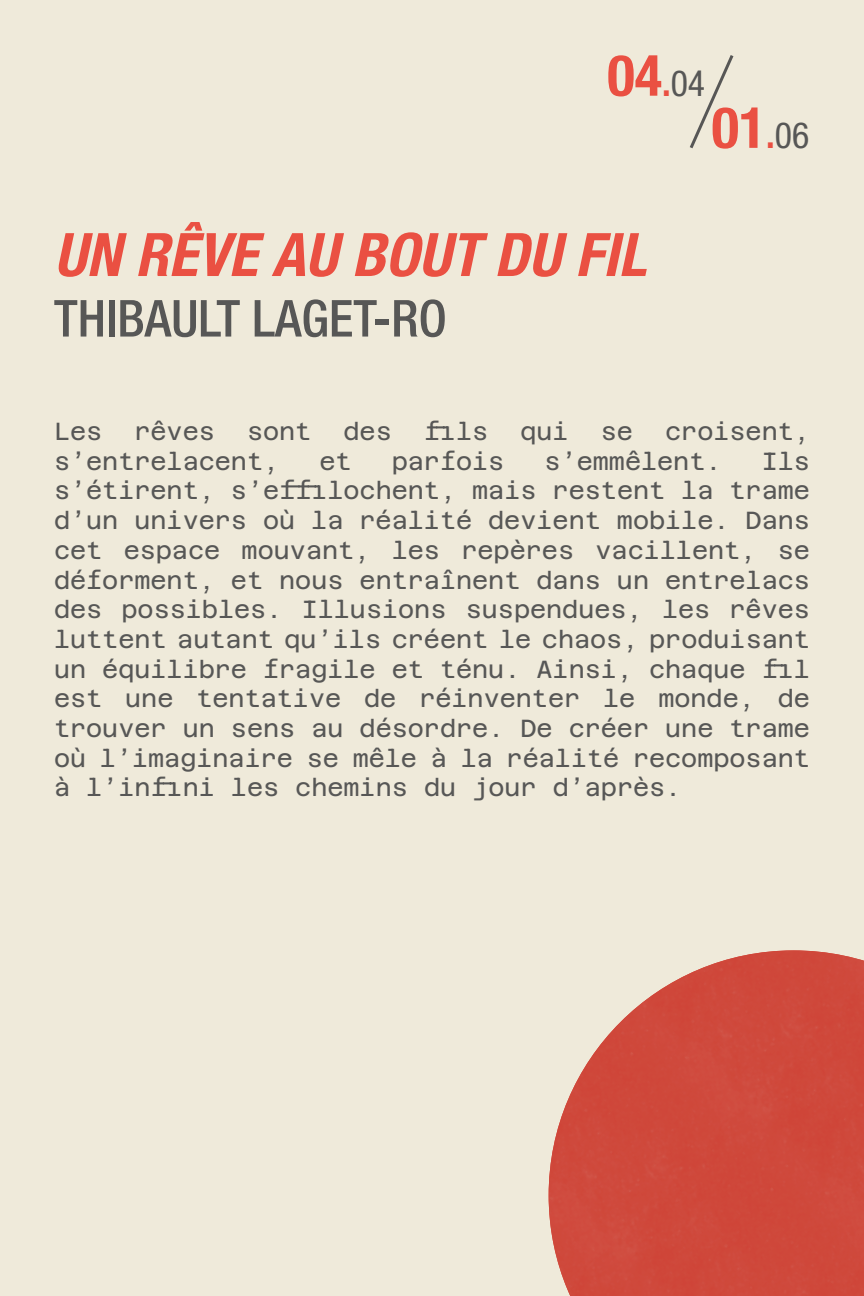
<style>
.page{position:relative;width:864px;height:1296px;background:#efeada}
.page>*{position:absolute;margin:0;border:0;box-sizing:border-box;transform-origin:0 0}
.t1{font:italic 700 condensed 60px "Helvetica Neue LT Std";color:#ea5042}
.t2{font:700 condensed 57px "Helvetica Neue LT Std";color:#ea5042}
.t3{font:500 condensed 51px "Helvetica Neue LT Std";color:#575756}
.t4{font:24.6px/29.7px "Azeret Mono";color:#575756;text-align:justify}
.s1{font-size:36px}
.s2{font-weight:400;font-size:36px;color:#575756}
</style>
<div class="page">
<svg style="left:690px;top:55px;width:44px;height:94px"></svg>
<img style="left:549px;top:950px;width:315px;height:346px">
<h2 class="t2" style="left:607px;top:41px;width:99px">04<span class="s1">.</span><span class="s2">04</span></h2>
<h2 class="t2" style="left:712px;top:93px;width:99px">01<span class="s1">.</span><span class="s2">06</span></h2>
<h1 class="t1" style="left:54px;top:218px;width:594px">UN RÊVE AU BOUT DU FIL</h1>
<h3 class="t3" style="left:54px;top:288px;width:394px">THIBAULT LAGET-RO</h3>
<p class="t4" style="left:54px;top:414px;width:50px">Les</p>
<p class="t4" style="left:134px;top:414px;width:82px">rêves</p>
<p class="t4" style="left:247px;top:414px;width:66px">sont</p>
<p class="t4" style="left:344px;top:414px;width:50px">des</p>
<p class="t4" style="left:424px;top:414px;width:66px">fils</p>
<p class="t4" style="left:520px;top:414px;width:50px">qui</p>
<p class="t4" style="left:601px;top:414px;width:34px">se</p>
<p class="t4" style="left:665px;top:414px;width:146px">croisent,</p>
<p class="t4" style="left:54px;top:444px;width:227px">s’entrelacent,</p>
<p class="t4" style="left:319px;top:444px;width:34px">et</p>
<p class="t4" style="left:392px;top:444px;width:114px">parfois</p>
<p class="t4" style="left:545px;top:444px;width:178px">s’emmêlent.</p>
<p class="t4" style="left:54px;top:444px;width:758px;text-indent:708px">Ils s’étirent, s’effilochent, mais restent la trame d’un univers où la réalité devient mobile. Dans cet espace mouvant, les repères vacillent, se déforment, et nous entraînent dans un entrelacs des possibles. Illusions suspendues, les rêves luttent autant qu’ils créent le chaos, produisant un équilibre fragile et ténu. Ainsi, chaque fil est une tentative de réinventer le monde, de trouver un sens au désordre. De créer une trame où l’imaginaire se mêle à la réalité recomposant à l’infini les chemins du jour d’après.</p>
</div>
